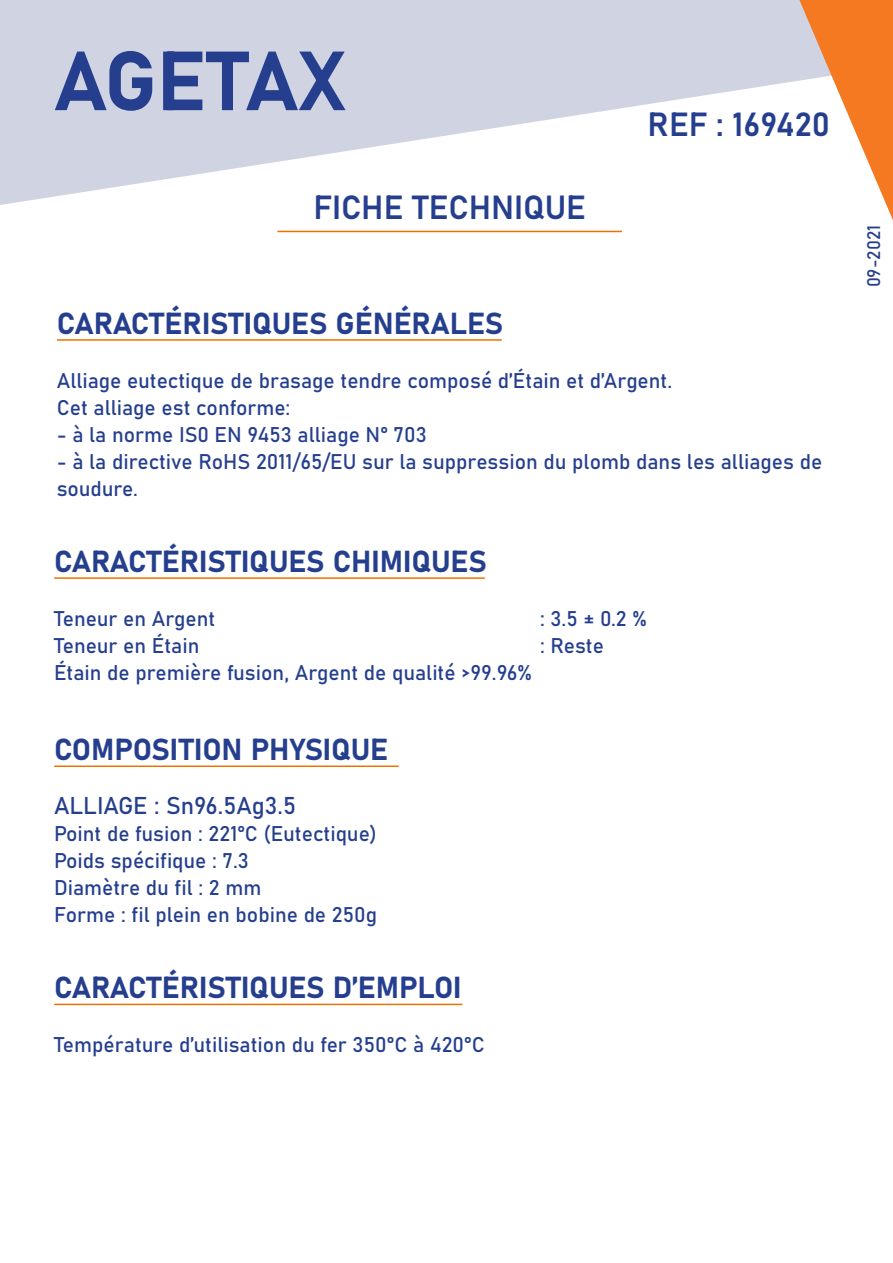
<style>
.page{position:relative;width:893px;height:1263px;background:#fff}
.page>*{position:absolute;margin:0;border:0;box-sizing:border-box;transform-origin:0 0}
.t1{font:82.5px "Bahnschrift";letter-spacing:-.01em;color:#253f8e}
.t2{font:33px "Bahnschrift";color:#253f8e}
.t3{font:30px "Bahnschrift";color:#253f8e}
.t4{font:24px "Bahnschrift";color:#253f8e}
.t5{font:21px/27px "Bahnschrift";color:#253f8e}
.t6{font:18px "Bahnschrift";color:#253f8e}
</style>
<div class="page">
<svg style="left:0;top:0;width:799px;height:205px;fill:#cfd3e2"></svg>
<svg style="left:799px;top:0;width:94px;height:220px"></svg>
<hr style="left:57px;top:339px;width:445px;height:2px;background:#ee7202">
<hr style="left:277px;top:231px;width:345px;height:1px;background:#ee7202">
<hr style="left:54px;top:577px;width:431px;height:2px;background:#ee7202">
<hr style="left:54px;top:765px;width:345px;height:2px;background:#ee7202">
<hr style="left:54px;top:1004px;width:408px;height:1px;background:#ee7202">
<p class="t1" style="left:54px;top:18px;width:293px">AGETAX</p>
<p class="t2" style="left:313px;top:183px;width:274px">FICHE TECHNIQUE</p>
<p class="t2" style="left:647px;top:100px;width:184px">REF : 169420</p>
<p class="t3" style="left:57px;top:300px;width:448px">CARACTÉRISTIQUES GÉNÉRALES</p>
<p class="t5" style="left:57px;top:365px;width:617px">Alliage eutectique de brasage tendre composé d’Étain et d’Argent.</p>
<p class="t5" style="left:57px;top:392px;width:235px">Cet alliage est conforme:</p>
<p class="t5" style="left:57px;top:419px;width:371px">- à la norme IS0 EN 9453 alliage N° 703</p>
<p class="t5" style="left:57px;top:446px;width:767px">- à la directive RoHS 2011/65/EU sur la suppression du plomb dans les alliages de soudure.</p>
<p class="t3" style="left:54px;top:538px;width:434px">CARACTÉRISTIQUES CHIMIQUES</p>
<p class="t5" style="left:54px;top:603px;width:163px">Teneur en Argent</p>
<p class="t5" style="left:540px;top:603px;width:108px">: 3.5 ± 0.2 %</p>
<p class="t5" style="left:54px;top:630px;width:147px">Teneur en Étain</p>
<p class="t5" style="left:540px;top:630px;width:65px">: Reste</p>
<p class="t5" style="left:54px;top:657px;width:479px">Étain de première fusion, Argent de qualité &gt;99.96%</p>
<p class="t3" style="left:54px;top:727px;width:336px">COMPOSITION PHYSIQUE</p>
<p class="t4" style="left:54px;top:787px;width:244px">ALLIAGE : Sn96.5Ag3.5</p>
<p class="t5" style="left:54px;top:819px;width:325px">Point de fusion : 221°C (Eutectique)</p>
<p class="t5" style="left:54px;top:846px;width:196px">Poids spécifique : 7.3</p>
<p class="t5" style="left:54px;top:873px;width:209px">Diamètre du fil : 2 mm</p>
<p class="t5" style="left:54px;top:900px;width:325px">Forme : fil plein en bobine de 250g</p>
<p class="t3" style="left:54px;top:965px;width:409px">CARACTÉRISTIQUES D’EMPLOI</p>
<p class="t5" style="left:54px;top:1030px;width:432px">Température d’utilisation du fer 350°C à 420°C</p>
<p class="t6" style="left:860px;top:287px;width:64px;rotate:-90deg">09-2021</p>
</div>
